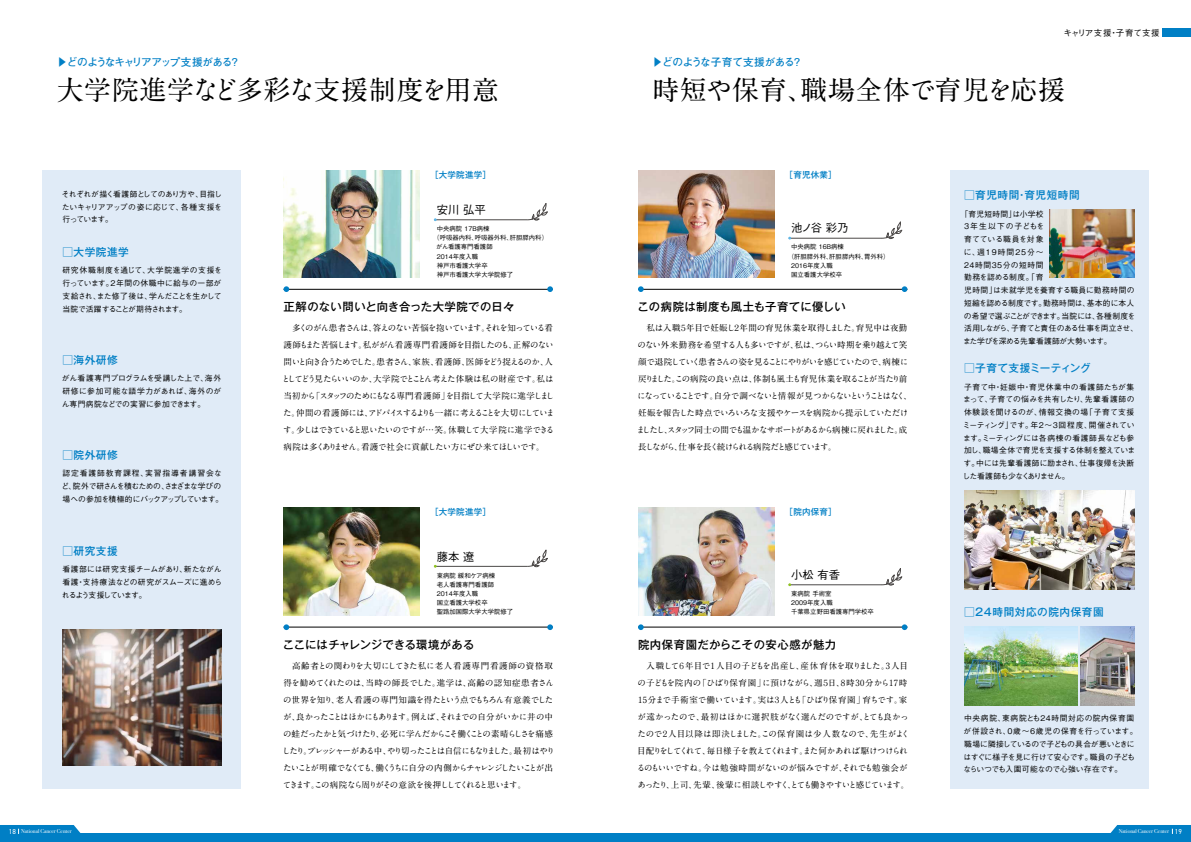
<style>
.page{position:relative;width:1191px;height:842px;background:#fff}
.page>*{position:absolute;margin:0;border:0;box-sizing:border-box;transform-origin:0 0}
.t1{font:700 26.9px "A1 Mincho Std";letter-spacing:.025em;color:#000}
.t2{font:500 11.3px "Gothic MB101 Pr 6 N";letter-spacing:.03em;color:#000}
.t3{font:500 11.3px "Gothic MB101 Pr 6 N";color:#000}
.t4{font:500 11.3px "Gothic MB101 Pr 6 N";letter-spacing:.05em;color:#000}
.t5{font:500 11.3px "Gothic BBB Pr 6 N";color:#000}
.t6{font:500 10.6px "Gothic MB101 Pr 6 N";letter-spacing:.05em;color:#007fc5}
.t7{font:700 10.6px "Futo Go B101 Pr 6 N";letter-spacing:-.1em;color:#007fc5}
.t8{font:700 10.6px "Futo Go B101 Pr 6 N";letter-spacing:-.02em;color:#007fc5}
.t9{font:500 10.6px "Gothic MB101 Pr 6 N";color:#007fc5}
.t10{font:700 8.5px/17px "A1 Mincho Std";letter-spacing:-.1em;color:#000}
.t11{font:700 8.5px/17px "A1 Mincho Std";letter-spacing:-.05em;color:#000}
.t12{font:700 8.5px/17px "A1 Mincho Std";letter-spacing:-.08em;color:#000}
.t13{font:700 8.5px/17px "A1 Mincho Std";letter-spacing:-.105em;color:#000}
.t14{font:500 8.5px "Gothic MB101 Pr 6 N";letter-spacing:.025em;color:#007fc5}
.t15{font:500 8.5px "Gothic BBB Pr 6 N";letter-spacing:.005em;color:#000}
.t16{font:500 7.8px/12.8px "Gothic BBB Pr 6 N";letter-spacing:-.01em;color:#000;text-align:justify}
.t17{font:500 6.4px/9.2px "Gothic BBB Pr 6 N";color:#000}
.t18{font:5.7px "Bodoni Svty Two ITCTT";color:#fff}
.s1{font-family:"DIN2014";font-size:7.1px}
</style>
<div class="page">
<div style="left:0;top:833px;width:1191px;height:9px;background:#007fc5"></div>
<svg style="left:0;top:825px;width:81px;height:9px"></svg>
<svg style="left:1110px;top:825px;width:81px;height:9px"></svg>
<img style="left:283px;top:507px;width:137px;height:108px">
<div style="left:43px;top:170px;width:198px;height:618px;background:#e0ebf7"></div>
<img style="left:283px;top:170px;width:137px;height:108px">
<img style="left:638px;top:170px;width:136px;height:108px">
<img style="left:638px;top:507px;width:136px;height:108px">
<svg style="left:527px;top:203px;width:20px;height:17px"></svg>
<hr style="left:434px;top:220px;width:93px;height:1px;background:#4c4948">
<svg style="left:882px;top:568px;width:20px;height:17px"></svg>
<hr style="left:788px;top:585px;width:94px;height:1px;background:#4c4948">
<svg style="left:882px;top:221px;width:20px;height:18px"></svg>
<hr style="left:788px;top:238px;width:94px;height:1px;background:#4c4948">
<svg style="left:527px;top:549px;width:20px;height:18px"></svg>
<hr style="left:434px;top:566px;width:93px;height:1px;background:#4c4948">
<div style="left:1162px;top:28px;width:29px;height:9px;background:#007fc5"></div>
<div style="left:950px;top:170px;width:198px;height:618px;background:#e0ebf7"></div>
<img style="left:1049px;top:210px;width:85px;height:68px">
<img style="left:964px;top:490px;width:170px;height:100px">
<img style="left:1080px;top:626px;width:54px;height:80px">
<img style="left:964px;top:626px;width:113px;height:80px">
<hr style="left:283px;top:289px;width:270px;height:1px;background:#000">
<hr style="left:638px;top:289px;width:269px;height:1px;background:#000">
<hr style="left:283px;top:627px;width:270px;height:1px;background:#000">
<hr style="left:638px;top:627px;width:269px;height:1px;background:#000">
<svg style="left:283px;top:286px;width:6px;height:6px"></svg>
<svg style="left:283px;top:624px;width:6px;height:6px"></svg>
<svg style="left:547px;top:286px;width:6px;height:6px"></svg>
<svg style="left:547px;top:624px;width:6px;height:6px"></svg>
<svg style="left:638px;top:286px;width:5px;height:6px"></svg>
<svg style="left:638px;top:624px;width:5px;height:6px"></svg>
<svg style="left:901px;top:286px;width:6px;height:6px"></svg>
<svg style="left:901px;top:624px;width:6px;height:6px"></svg>
<img style="left:63px;top:629px;width:159px;height:136px">
<h3 class="t7" style="left:57px;top:54px;width:185px">▶︎どのようなキャリアアップ支援がある？</h3>
<h3 class="t8" style="left:652px;top:54px;width:152px">▶︎どのような子育て支援がある？</h3>
<p class="t15" style="left:1063px;top:26px;width:98px">キャリア支援・子育て支援</p>
<h1 class="t1" style="left:57px;top:68px;width:443px">大学院進学など多彩な支援制度を用意</h1>
<h1 class="t1" style="left:652px;top:68px;width:414px">時短や保育、職場全体で育児を応援</h1>
<p class="t16" style="left:62px;top:187px;width:162px">それぞれが描く看護師としてのあり方や、目指したいキャリアアップの姿に応じて、各種支援を行っています。</p>
<h3 class="t6" style="left:62px;top:243px;width:68px">□大学院進学</h3>
<p class="t16" style="left:62px;top:263px;width:161px">研究休職制度を通じて、大学院進学の支援を行っています。２年間の休職中に給与の一部が支給され、また修了後は、学んだことを生かして当院で活躍することが期待されます。</p>
<h3 class="t6" style="left:62px;top:351px;width:57px">□海外研修</h3>
<p class="t16" style="left:62px;top:371px;width:161px">がん看護専門プログラムを受講した上で、海外研修に参加可能な語学力があれば、海外のがん専門病院などでの実習に参加できます。</p>
<h3 class="t6" style="left:62px;top:446px;width:57px">□院外研修</h3>
<p class="t16" style="left:61px;top:466px;width:163px;text-align:left">認定看護師教育課程、実習指導者講習会など、院外で研さんを積むための、さまざまな学びの場への参加を積極的にバックアップしています。</p>
<h3 class="t6" style="left:62px;top:542px;width:57px">□研究支援</h3>
<p class="t16" style="left:62px;top:563px;width:162px">看護部には研究支援チームがあり、新たながん看護・支持療法などの研究がスムーズに進められるよう支援しています。</p>
<p class="t14" style="left:430px;top:167px;width:62px">［大学院進学］</p>
<h2 class="t5" style="left:437px;top:201px;width:51px">安川弘平</h2>
<p class="t17" style="left:437px;top:224px;width:54px">中央病院 17B病棟</p>
<p class="t17" style="left:433px;top:233px;width:116px">（呼吸器内科、呼吸器外科、肝胆膵内科）</p>
<p class="t17" style="left:436px;top:242px;width:58px">がん看護専門看護師</p>
<p class="t17" style="left:437px;top:251px;width:43px">2014年度入職</p>
<p class="t17" style="left:437px;top:260px;width:53px">神戸市看護大学卒</p>
<p class="t17" style="left:437px;top:270px;width:78px">神戸市看護大学大学院修了</p>
<p class="t14" style="left:784px;top:167px;width:54px">［育児休業］</p>
<h2 class="t5" style="left:791px;top:218px;width:59px">池ノ谷彩乃</h2>
<p class="t17" style="left:791px;top:242px;width:54px">中央病院 16B病棟</p>
<p class="t17" style="left:787px;top:251px;width:103px">（肝胆膵外科、肝胆膵内科、胃外科）</p>
<p class="t17" style="left:791px;top:260px;width:43px">2016年度入職</p>
<p class="t17" style="left:791px;top:270px;width:53px">国立看護大学校卒</p>
<h2 class="t2" style="left:283px;top:297px;width:232px">正解のない問いと向き合った大学院での日々</h2>
<h2 class="t2" style="left:637px;top:297px;width:210px">この病院は制度も風土も子育てに優しい</h2>
<p class="t10" style="left:282px;top:318px;width:274px;text-indent:10px">多くのがん患者さんは、答えのない苦悩を抱いています。それを知っている看護師もまた苦悩します。私ががん看護専門看護師を目指したのも、正解のない問いと向き合うためでした。患者さん、家族、看護師、医師をどう捉えるのか、人としてどう見たらいいのか、大学院でとことん考えた体験は私の財産です。私は当初から「スタッフのためにもなる専門看護師」を目指して大学院に進学しました。仲間の看護師には、アドバイスするよりも一緒に考えることを大切にしています。少しはできていると思いたいのですが…笑。休職して大学院に進学できる病院は多くありません。看護で社会に貢献したい方にぜひ来てほしいです。</p>
<p class="t13" style="left:636px;top:318px;width:277px;text-indent:10px">私は入職５年目で妊娠し２年間の育児休業を取得しました。育児中は夜勤のない外来勤務を希望する人も多いですが、私は、つらい時期を乗り越えて笑顔で退院していく患者さんの姿を見ることにやりがいを感じていたので、病棟に戻りました。この病院の良い点は、体制も風土も育児休業を取ることが当たり前になっていることです。自分で調べないと情報が見つからないということはなく、妊娠を報告した時点でいろいろな支援やケースを病院から提示していただけましたし、スタッフ同士の間でも温かなサポートがあるから病棟に戻れました。成長しながら、仕事を長く続けられる病院だと感じています。</p>
<p class="t14" style="left:430px;top:505px;width:62px">［大学院進学］</p>
<h2 class="t5" style="left:437px;top:547px;width:39px">藤本遼</h2>
<p class="t17" style="left:437px;top:570px;width:78px">東病院緩和ケア病棟<br>老人看護専門看護師<br>2014年度入職<br>国立看護大学校卒<br>聖路加国際大学大学院修了</p>
<p class="t14" style="left:784px;top:505px;width:54px">［院内保育］</p>
<h2 class="t5" style="left:791px;top:566px;width:51px">小松有香</h2>
<p class="t17" style="left:791px;top:589px;width:84px">東病院手術室<br>2009年度入職<br>千葉県立野田看護専門学校卒</p>
<h2 class="t3" style="left:283px;top:635px;width:193px">ここにはチャレンジできる環境がある</h2>
<h2 class="t4" style="left:638px;top:635px;width:200px">院内保育園だからこその安心感が魅力</h2>
<p class="t12" style="left:282px;top:656px;width:274px;text-indent:10px">高齢者との関わりを大切にしてきた私に老人看護専門看護師の資格取得を勧めてくれたのは、当時の師長でした。進学は、高齢の認知症患者さんの世界を知り、老人看護の専門知識を得たという点でもちろん有意義でしたが、良かったことはほかにもあります。例えば、それまでの自分がいかに井の中の蛙だったかと気づけたり、必死に学んだからこそ働くことの素晴らしさを痛感したり。プレッシャーがある中、やり切ったことは自信にもなりました。最初はやりたいことが明確でなくても、働くうちに自分の内側からチャレンジしたいことが出てきます。この病院なら周りがその意欲を後押ししてくれると思います。</p>
<p class="t11" style="left:636px;top:656px;width:274px;text-indent:10px">入職して６年目で１人目の子どもを出産し、産休育休を取りました。3人目の子どもを院内の「ひばり保育園」に預けながら、週５日、８時30分から17時15分まで手術室で働いています。実は３人とも「ひばり保育園」育ちです。家が遠かったので、最初はほかに選択肢がなく選んだのですが、とても良かったので２人目以降は即決しました。この保育園は少人数なので、先生がよく目配りをしてくれて、毎日様子を教えてくれます。また何かあれば駆けつけられるのもいいですね。今は勉強時間がないのが悩みですが、それでも勉強会があったり、上司、先輩、後輩に相談しやすく、とても働きやすいと感じています。</p>
<h3 class="t6" style="left:964px;top:186px;width:117px">□育児時間・育児短時間</h3>
<p class="t16" style="left:960px;top:207px;width:179px;text-align:left">「育児短時間」は小学校<br>３年生以下の子どもを<br>育てている職員を対象<br>に、週19時間25分～<br>24時間35分の短時間<br>勤務を認める制度。「育<br>児時間」は未就学児を養育する職員に勤務時間の短縮を認める制度です。勤務時間は、基本的に本人の希望で選ぶことができます。当院には、各種制度を活用しながら、子育てと責任のある仕事を両立させ、また学びを深める先輩看護師が大勢います。</p>
<p class="t16" style="left:962px;top:380px;width:174px;text-align:left">子育て中・妊娠中・育児休業中の看護師たちが集まって、子育ての悩みを共有したり、先輩看護師の体験談を聞けるのが、情報交換の場「子育て支援ミーティング」です。年２～３回程度、開催されています。ミーティングには各病棟の看護師長なども参加し、職場全体で育児を支援する体制を整えています。中には先輩看護師に励まされ、仕事復帰を決断した看護師も少なくありません。</p>
<h3 class="t9" style="left:964px;top:359px;width:128px">□子育て支援ミーティング</h3>
<h3 class="t6" style="left:964px;top:603px;width:141px">□24時間対応の院内保育園</h3>
<p class="t16" style="left:963px;top:711px;width:176px;text-align:left">中央病院、東病院とも24時間対応の院内保育園が併設され、０歳～６歳児の保育を行っています。職場に隣接しているので子どもの具合が悪いときにはすぐに様子を見に行けて安心です。職員の子どもならいつでも入園可能なので心強い存在です。</p>
<p class="t18" style="left:9px;top:827px;width:64px"><span class="s1">18</span> National Cancer Center</p>
<p class="t18" style="left:1118px;top:827px;width:65px">National Cancer Center <span class="s1">19</span></p>
</div>
